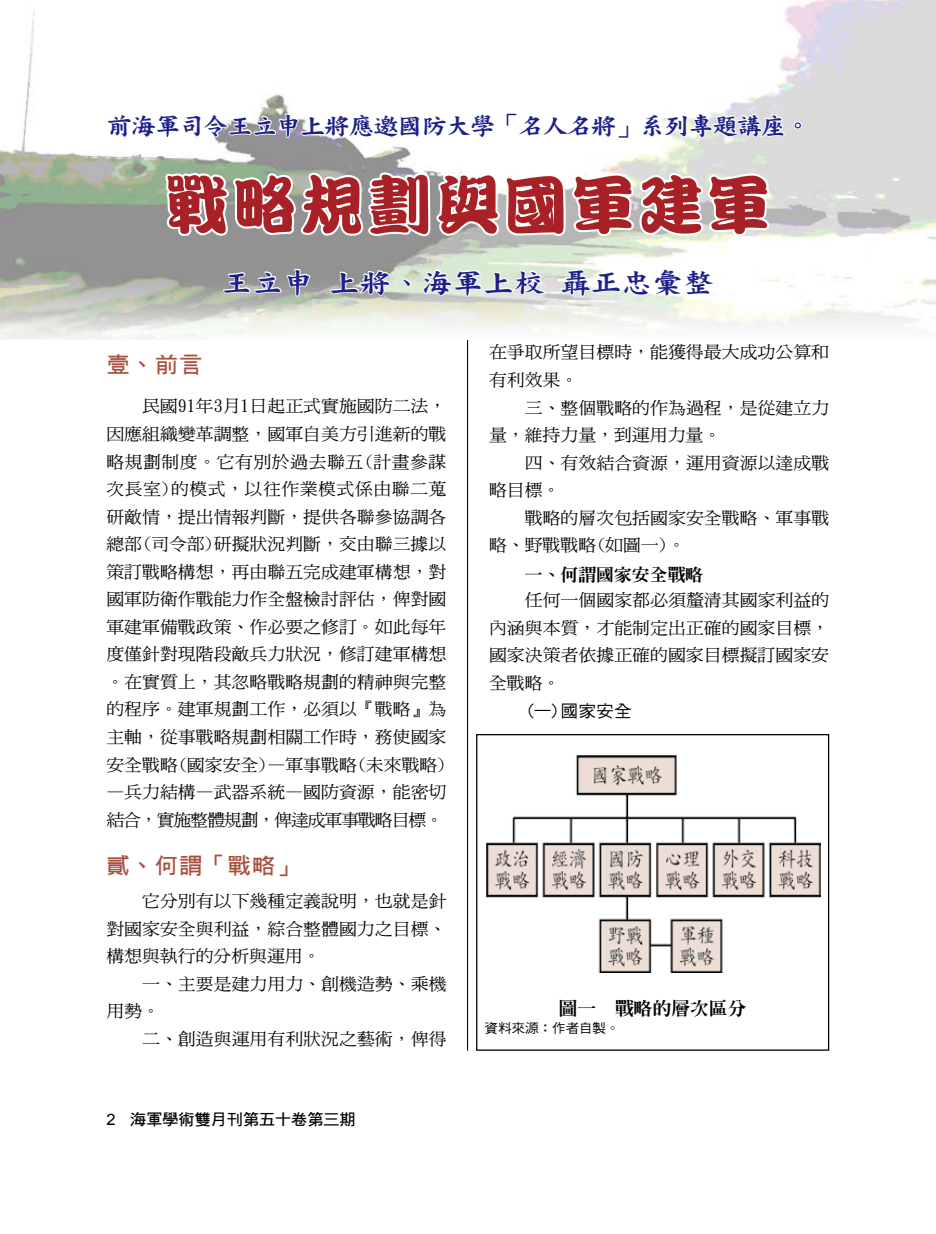
<style>
.page{position:relative;width:936px;height:1234px;background:#fff}
.page>*{position:absolute;margin:0;border:0;box-sizing:border-box;transform-origin:0 0}
.t1{font:64.5px "DF Kan Ting Liu XB HK BF";letter-spacing:.05em;color:#a72126}
.t2{font:27.75px "DF Kai XB HK BF";color:#1d2088;scale:1.11 1}
.t3{font:24.15px "DF Kai XB HK BF";letter-spacing:-.05em;color:#1d2088;scale:1.05 1}
.t4{font:22.2px "DF Hei Bd HK BF";color:#a84f3d;scale:1.05 1}
.t5{font:800 17.85px "Inn Ming";color:#000;scale:1.05 1}
.t6{font:16.95px/27.6px "DF Ming Md HK BF";color:#000;scale:1.05 1}
.t7{font:800 16.95px "Inn Ming";color:#000;scale:1.05 1}
.t8{font:16.95px "DF Hei Md HK BF";color:#000;scale:1.05 1}
.t9{font:15.6px "DF Hei Bd HK BF";letter-spacing:-.025em;color:#000;scale:1.05 1}
.t10{font:13.05px "DF Hei Md HK BF";letter-spacing:-.025em;color:#000;scale:1.05 1}
</style>
<div class="page">
<hr style="left:467px;top:179px;width:1px;height:871px;background:#000">
<img style="left:1px;top:0;width:934px;height:339px">
<img style="left:486px;top:755px;width:334px;height:217px">
<div style="left:476px;top:733px;width:353px;height:317px;border:1px solid #000"></div>
<svg style="left:106px;top:0;width:679px;height:322px"></svg>
<svg style="left:792px;top:120px;width:11px;height:10px"></svg>
<h3 class="t3" style="left:106px;top:113px;width:672px">前海軍司令王立申上將應邀國防大學「名人名將」系列專題講座。</h3>
<h1 class="t1" style="left:165px;top:172px;width:608px">戰略規劃與國軍建軍</h1>
<h2 class="t2" style="left:221px;top:268px;width:445px">王立申 上將、海軍上校 聶正忠彙整</h2>
<h3 class="t4" style="left:106px;top:353px;width:93px">壹、前言</h3>
<p class="t6" style="left:106px;top:392px;width:325px;text-align:justify;text-indent:36px">民國91年3月1日起正式實施國防二法，因應組織變革調整，國軍自美方引進新的戰略規劃制度。它有別於過去聯五(計畫參謀次長室)的模式，以往作業模式係由聯二蒐研敵情，提出情報判斷，提供各聯參協調各總部(司令部)研擬狀況判斷，交由聯三據以策訂戰略構想，再由聯五完成建軍構想，對國軍防衛作戰能力作全盤檢討評估，俾對國軍建軍備戰政策、作必要之修訂。如此每年度僅針對現階段敵兵力狀況，修訂建軍構想。在實質上，其忽略戰略規劃的精神與完整的程序。建軍規劃工作，必須以『戰略』為主軸，從事戰略規劃相關工作時，務使國家安全戰略(國家安全)—軍事戰略(未來戰略) —兵力結構—武器系統—國防資源，能密切結合，實施整體規劃，俾達成軍事戰略目標。</p>
<h3 class="t4" style="left:106px;top:853px;width:185px">貳、何謂「戰略」</h3>
<p class="t6" style="left:106px;top:887px;width:325px;text-align:justify;text-indent:36px">它分別有以下幾種定義說明，也就是針對國家安全與利益，綜合整體國力之目標、構想與執行的分析與運用。</p>
<p class="t6" style="left:106px;top:969px;width:325px;text-indent:36px">一、主要是建力用力、創機造勢、乘機用勢。</p>
<p class="t6" style="left:142px;top:1024px;width:291px">二、創造與運用有利狀況之藝術，俾得</p>
<p class="t9" style="left:130px;top:1111px;width:216px">海軍學術雙月刊第五十卷第三期</p>
<p class="t6" style="left:489px;top:338px;width:325px">在爭取所望目標時，能獲得最大成功公算和有利效果。</p>
<p class="t6" style="left:489px;top:393px;width:325px;text-indent:36px">三、整個戰略的作為過程，是從建立力量，維持力量，到運用力量。</p>
<p class="t6" style="left:489px;top:448px;width:325px;text-indent:36px">四、有效結合資源，運用資源以達成戰略目標。</p>
<p class="t6" style="left:489px;top:503px;width:325px;text-indent:36px">戰略的層次包括國家安全戰略、軍事戰略、野戰戰略(如圖一)。</p>
<p class="t7" style="left:524px;top:566px;width:171px">一、何謂國家安全戰略</p>
<p class="t6" style="left:489px;top:586px;width:325px;text-align:justify;text-indent:36px">任何一個國家都必須釐清其國家利益的內涵與本質，才能制定出正確的國家目標，國家決策者依據正確的國家目標擬訂國家安全戰略。</p>
<p class="t8" style="left:524px;top:701px;width:103px">(一)國家安全</p>
<p class="t5" style="left:559px;top:998px;width:180px">圖一　戰略的層次區分</p>
<p class="t10" style="left:484px;top:1021px;width:130px">資料來源：作者自製。</p>
</div>
